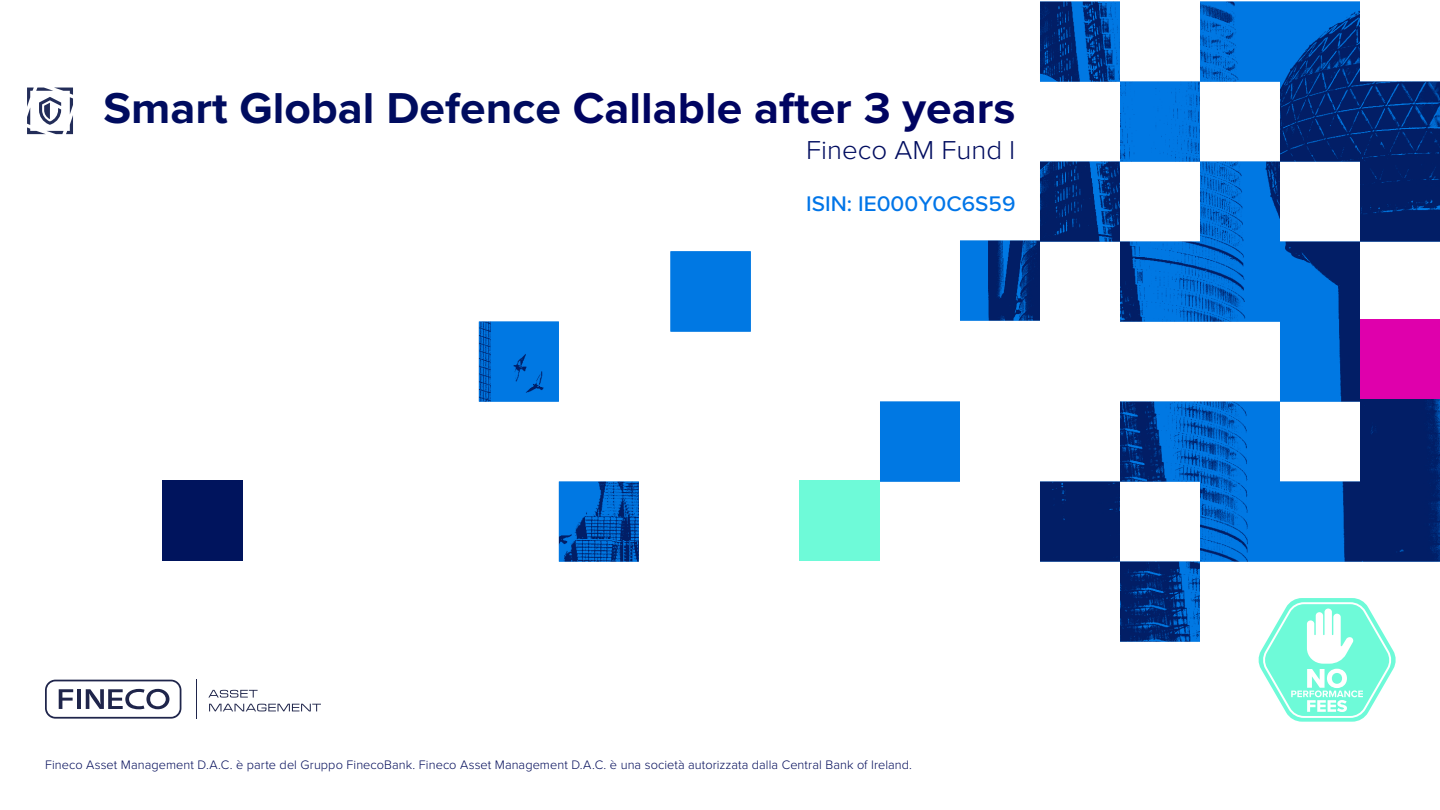
<style>
.page{position:relative;width:1440px;height:810px;background:#fff}
.page>*{position:absolute;margin:0;border:0;box-sizing:border-box;transform-origin:0 0}
.t1{font:700 44.78px "Proxima Nova";color:#000461}
.t2{font:300 26.85px "Proxima Nova";color:#000c5f}
.t3{font:500 21.9px "Proxima Nova";color:#0075e8}
.t4{font:300 12.75px "Proxima Nova";letter-spacing:.005em;color:#000b59}
.s1{color:#000c5f}
</style>
<div class="page">
<img style="left:479px;top:2px;width:961px;height:640px">
<div style="left:800px;top:480px;width:80px;height:80px;background:#6efad8"></div>
<div style="left:1360px;top:319px;width:80px;height:80px;background:#df00ac"></div>
<div style="left:162px;top:480px;width:80px;height:80px;background:#00145d"></div>
<hr style="left:196px;top:680px;width:1px;height:39px;background:#1f254b">
<svg style="left:208px;top:690px;width:50px;height:8px"></svg>
<svg style="left:209px;top:704px;width:112px;height:7px"></svg>
<svg style="left:45px;top:680px;width:136px;height:39px"></svg>
<svg style="left:1258px;top:598px;width:138px;height:124px"></svg>
<svg style="left:27px;top:88px;width:46px;height:46px"></svg>
<h1 class="t1" style="left:103px;top:75px;width:914px"><span class="s1">Smart Global Defence</span> Callable after 3 years</h1>
<h2 class="t2" style="left:806px;top:130px;width:211px">Fineco AM Fund I</h2>
<h3 class="t3" style="left:806px;top:187px;width:211px">ISIN: IE000Y0C6S59</h3>
<p class="t4" style="left:45px;top:755px;width:869px">Fineco Asset Management D.A.C. è parte del Gruppo FinecoBank. Fineco Asset Management D.A.C. è una società autorizzata dalla Central Bank of Ireland.</p>
</div>
